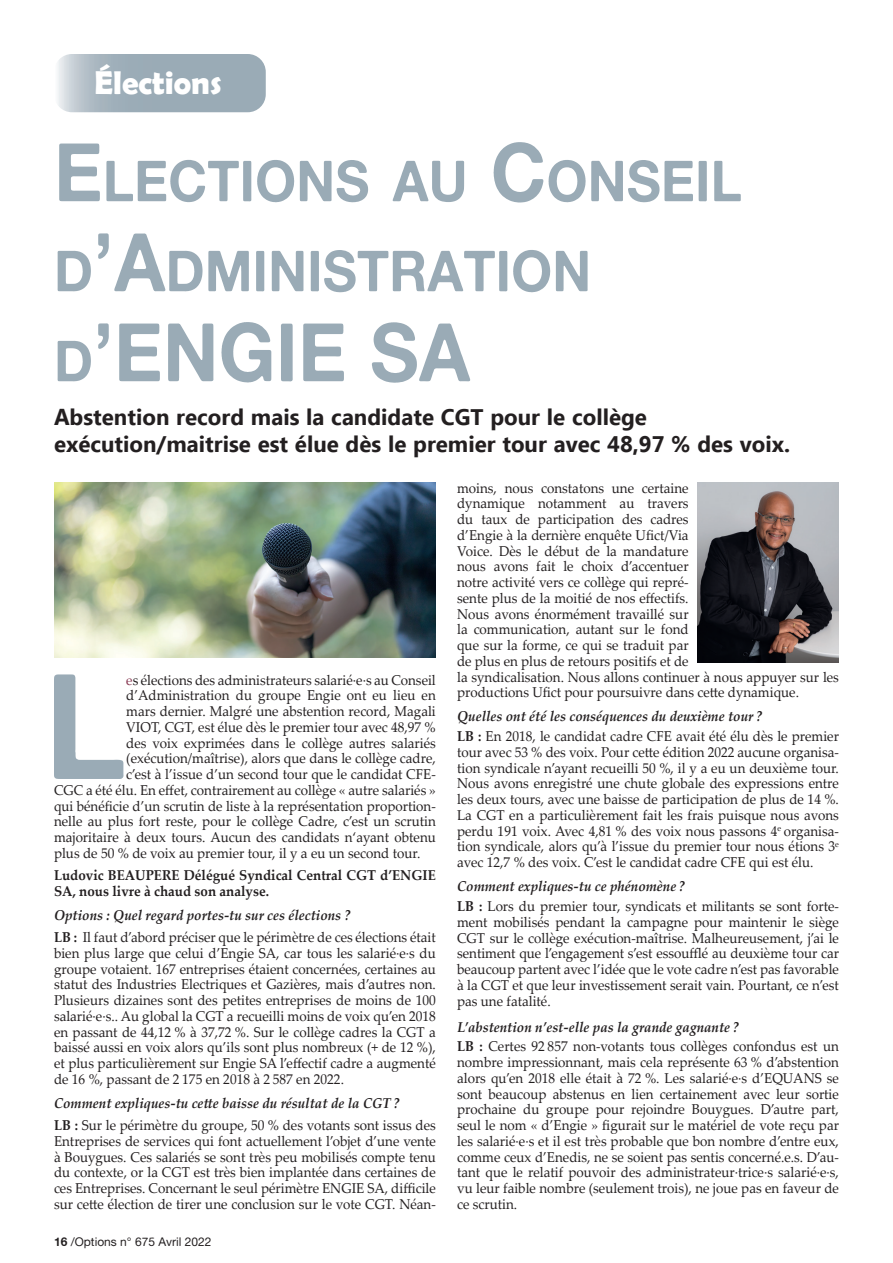
<style>
.page{position:relative;width:893px;height:1263px;background:#fff}
.page>*{position:absolute;margin:0;border:0;box-sizing:border-box;transform-origin:0 0}
.Texte{font:146.85px "Alte Haas Grotesk Bold";color:#9aabb6;scale:.94 1}
.Titre_article{font:81px "Alte Haas Grotesk Bold";color:#9aabb6;scale:.93 1}
.Titre_article-2{font:56.7px/90px "Alte Haas Grotesk Bold";color:#9aabb6;scale:.93 1}
.Titre_regards_croisé{font:700 33px "Berlin Sans FB Demi";color:#fff}
.Titre_article-3{font:700 22.5px/27px "Ebrima";color:#231f20}
.Texte-2{font:14.25px/15.8px "Palatino Linotype";color:#231f20;text-align:justify;scale:.94 1}
.Texte-3{font:italic 700 14.25px "Palatino Linotype";color:#231f20;scale:.94 1}
.Texte-4{font:700 14.25px/15.8px "Palatino Linotype";color:#231f20;scale:.94 1}
.t1{font:12px "Alte Haas Grotesk";color:#231f20}
.s1{font-size:81px}
.s2{font-size:56.7px}
.s3{color:#8a3c55}
.s4{font-weight:700}
.s5{font-family:"Alte Haas Grotesk Bold"}
</style>
<div class="page">
<svg style="left:57px;top:54px;width:209px;height:58px;background:#a5b3bd"></svg>
<img style="left:697px;top:483px;width:142px;height:180px">
<img style="left:54px;top:483px;width:382px;height:174px">
<p class="Titre_regards_croisé" style="left:95px;top:64px;width:129px">Élections</p>
<p class="Titre_article-2" style="left:54px;top:135px;width:736px"><span class="s1">E</span>LECTIONS AU <span class="s1">C</span>ONSEIL<br>D<span class="s1">’A</span>DMINISTRATION</p>
<p class="Titre_article" style="left:54px;top:302px;width:394px"><span class="s2">D</span>’ENGIE SA</p>
<p class="Titre_article-3" style="left:54px;top:405px;width:738px">Abstention record mais la candidate CGT pour le collège exécution/maitrise est élue dès le premier tour avec 48,97 % des voix.</p>
<p class="Texte" style="left:44px;top:636px;width:89px">L</p>
<p class="Texte-2" style="left:126px;top:671px;width:331px"><span class="s3">e</span>s élections des administrateurs salarié·e·s au Conseil</p>
<p class="Texte-2" style="left:126px;top:687px;width:331px">d’Administration du groupe Engie ont eu lieu en</p>
<p class="Texte-2" style="left:126px;top:703px;width:331px">mars dernier. Malgré une abstention record, Magali</p>
<p class="Texte-2" style="left:126px;top:718px;width:331px">VIOT, CGT, est élue dès le premier tour avec 48,97 %</p>
<p class="Texte-2" style="left:126px;top:734px;width:331px">des voix exprimées dans le collège autres salariés</p>
<p class="Texte-2" style="left:126px;top:750px;width:331px">(exécution/maîtrise), alors que dans le collège cadre,</p>
<p class="Texte-2" style="left:126px;top:766px;width:331px">c’est à l’issue d’un second tour que le candidat CFE-</p>
<p class="Texte-2" style="left:54px;top:781px;width:408px">CGC a été élu. En effet, contrairement au collège « autre salariés »</p>
<p class="Texte-2" style="left:54px;top:797px;width:408px">qui bénéficie d’un scrutin de liste à la représentation proportion-</p>
<p class="Texte-2" style="left:54px;top:813px;width:408px">nelle au plus fort reste, pour le collège Cadre, c’est un scrutin</p>
<p class="Texte-2" style="left:54px;top:829px;width:408px">majoritaire à deux tours. Aucun des candidats n‘ayant obtenu</p>
<p class="Texte-2" style="left:54px;top:844px;width:391px">plus de 50 % de voix au premier tour, il y a eu un second tour.</p>
<p class="Texte-4" style="left:54px;top:867px;width:408px">Ludovic BEAUPERE Délégué Syndical Central CGT d’ENGIE<br>SA, nous livre à chaud son analyse.</p>
<p class="Texte-3" style="left:54px;top:905px;width:317px">Options : Quel regard portes-tu sur ces élections ?</p>
<p class="Texte-2" style="left:54px;top:929px;width:408px"><span class="s4">LB :</span> Il faut d’abord préciser que le périmètre de ces élections était bien plus large que celui d’Engie SA, car tous les salarié·e·s du groupe votaient. 167 entreprises étaient concernées, certaines au statut des Industries Electriques et Gazières, mais d’autres non.<br>Plusieurs dizaines sont des petites entreprises de moins de 100 salarié·e·s.. Au global la CGT a recueilli moins de voix qu’en 2018 en passant de 44,12 % à 37,72 %. Sur le collège cadres la CGT a baissé aussi en voix alors qu’ils sont plus nombreux (+ de 12 %), et plus particulièrement sur Engie SA l’effectif cadre a augmenté de 16 %, passant de 2 175 en 2018 à 2 587 en 2022.</p>
<p class="Texte-3" style="left:54px;top:1093px;width:369px">Comment expliques-tu cette baisse du résultat de la CGT ?</p>
<p class="Texte-2" style="left:54px;top:1117px;width:408px"><span class="s4">LB :</span> Sur le périmètre du groupe, 50 % des votants sont issus des Entreprises de services qui font actuellement l’objet d’une vente à Bouygues. Ces salariés se sont très peu mobilisés compte tenu du contexte, or la CGT est très bien implantée dans certaines de ces Entreprises. Concernant le seul périmètre ENGIE SA, difficile sur cette élection de tirer une conclusion sur le vote CGT. Néan-</p>
<p class="t1" style="left:54px;top:1234px;width:159px"><span class="s5">16</span> /Options n° 675 Avril 2022</p>
<p class="Texte-2" style="left:457px;top:479px;width:408px;text-align:left">moins, nous constatons une certaine<br>dynamique notamment au travers<br>du taux de participation des cadres<br>d’Engie à la dernière enquête Ufict/Via<br>Voice. Dès le début de la mandature<br>nous avons fait le choix d’accentuer<br>notre activité vers ce collège qui repré-<br>sente plus de la moitié de nos effectifs.<br>Nous avons énormément travaillé sur<br>la communication, autant sur le fond<br>que sur la forme, ce qui se traduit par<br>de plus en plus de retours positifs et de<br>la syndicalisation. Nous allons continuer à nous appuyer sur les productions Ufict pour poursuivre dans cette dynamique.</p>
<p class="Texte-3" style="left:457px;top:706px;width:326px">Quelles ont été les conséquences du deuxième tour ?</p>
<p class="Texte-2" style="left:457px;top:728px;width:408px"><span class="s4">LB :</span> En 2018, le candidat cadre CFE avait été élu dès le premier tour avec 53 % des voix. Pour cette édition 2022 aucune organisa&shy;tion syndicale n’ayant recueilli 50 %, il y a eu un deuxième tour.<br>Nous avons enregistré une chute globale des expressions entre les deux tours, avec une baisse de participation de plus de 14 %.<br>La CGT en a particulièrement fait les frais puisque nous avons perdu 191 voix. Avec 4,81 % des voix nous passons 4<sup>e</sup> organisa&shy;tion syndicale, alors qu’à l’issue du premier tour nous étions 3<sup>e </sup>avec 12,7 % des voix. C’est le candidat cadre CFE qui est élu.</p>
<p class="Texte-3" style="left:457px;top:876px;width:244px">Comment expliques-tu ce phénomène ?</p>
<p class="Texte-2" style="left:457px;top:898px;width:408px"><span class="s4">LB :</span> Lors du premier tour, syndicats et militants se sont forte&shy;ment mobilisés pendant la campagne pour maintenir le siège CGT sur le collège exécution-maîtrise. Malheureusement, j’ai le sentiment que l’engagement s’est essoufflé au deuxième tour car beaucoup partent avec l’idée que le vote cadre n’est pas favorable à la CGT et que leur investissement serait vain. Pourtant, ce n’est pas une fatalité.</p>
<p class="Texte-3" style="left:457px;top:1017px;width:301px">L’abstention n’est-elle pas la grande gagnante ?</p>
<p class="Texte-2" style="left:457px;top:1038px;width:408px"><span class="s4">LB :</span> Certes 92 857 non-votants tous collèges confondus est un nombre impressionnant, mais cela représente 63 % d’abstention alors qu’en 2018 elle était à 72 %. Les salarié·e·s d’EQUANS se sont beaucoup abstenus en lien certainement avec leur sortie prochaine du groupe pour rejoindre Bouygues. D’autre part, seul le nom « d’Engie » figurait sur le matériel de vote reçu par les salarié·e·s et il est très probable que bon nombre d’entre eux, comme ceux d’Enedis, ne se soient pas sentis concerné.e.s. D’au&shy;tant que le relatif pouvoir des administrateur·trice·s salarié·e·s, vu leur faible nombre (seulement trois), ne joue pas en faveur de ce scrutin.</p>
</div>
